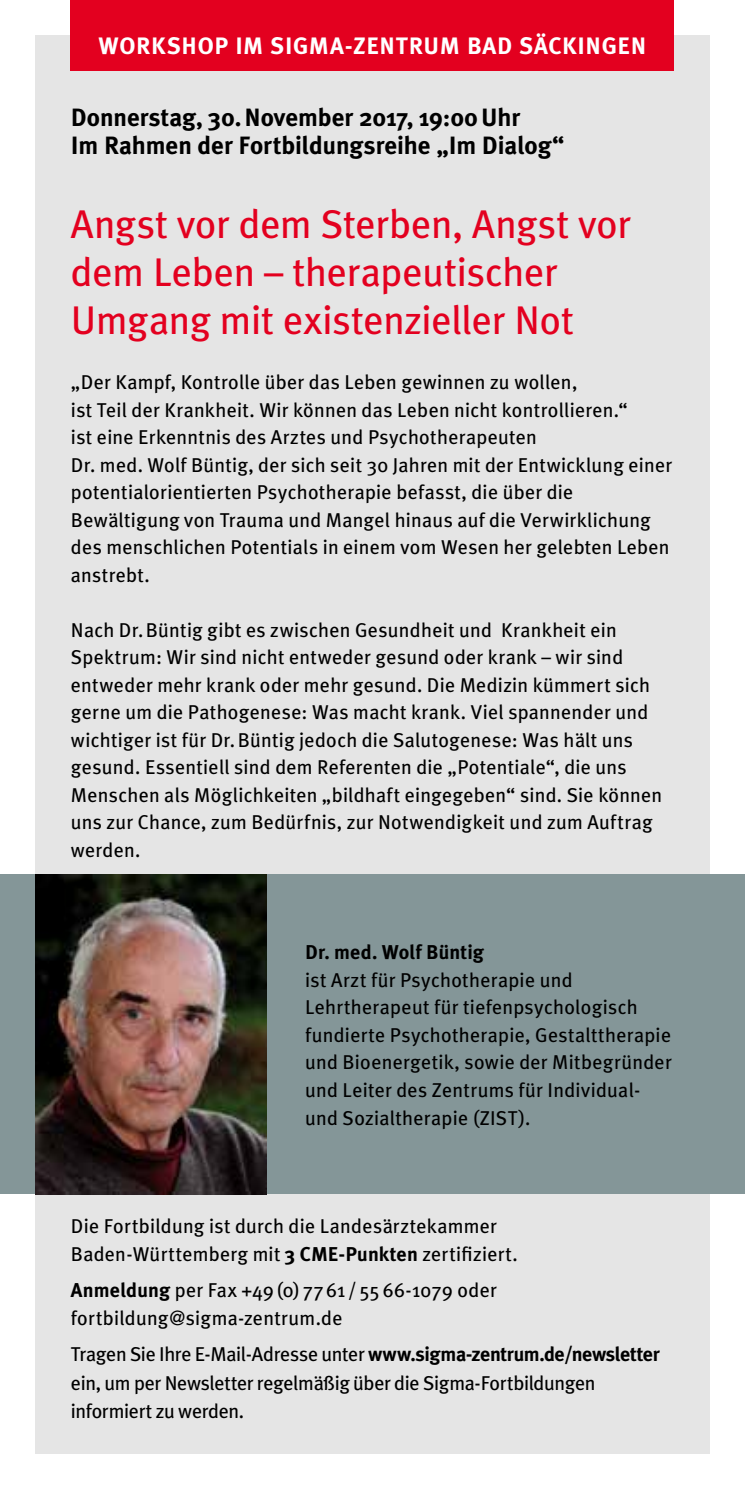
<style>
.page{position:relative;width:745px;height:1489px;background:#fff}
.page>*{position:absolute;margin:0;border:0;box-sizing:border-box;transform-origin:0 0}
.t1{font:40px/48px "Meta Plus";letter-spacing:-.005em;color:#e3001f}
.t2{font:700 25px/28.2px "Meta Plus";color:#000}
.t3{font:700 23.75px "Meta Plus";letter-spacing:.025em;color:#fff}
.t4{font:20px/27.5px "Meta Plus";letter-spacing:.01em;color:#000}
.t5{font:20px/28.2px "Meta Plus";letter-spacing:-.02em;color:#000}
.t6{font:700 20px "Meta Plus";letter-spacing:.01em;color:#000}
.s1{font-weight:700}
</style>
<div class="page">
<div style="left:35px;top:35px;width:674px;height:1418px;background:#e5e5e5"></div>
<div style="left:0;top:874px;width:744px;height:319px;background:#849698"></div>
<div style="left:71px;top:0;width:602px;height:71px;background:#e3001f"></div>
<img style="left:35px;top:874px;width:231px;height:319px">
<p class="t3" style="left:99px;top:32px;width:549px">WORKSHOP IM SIGMA-ZENTRUM BAD SÄCKINGEN</p>
<p class="t2" style="left:71px;top:103px;width:494px">Donnerstag, 30.November 2017, 19:00Uhr<br>Im Rahmen der Fortbildungsreihe „Im Dialog“</p>
<h1 class="t1" style="left:71px;top:200px;width:561px">Angst vor dem Sterben, Angst vor dem Leben – therapeutischer<br>Umgang mit existenzieller Not</h1>
<p class="t4" style="left:71px;top:368px;width:602px">„Der Kampf, Kontrolle über das Leben gewinnen zu wollen,<br>ist Teil der Krankheit. Wir können das Leben nicht kontrollieren.“<br>ist eine Erkenntnis des Arztes und Psychotherapeuten<br>Dr. med. Wolf Büntig, der sich seit 30 Jahren mit der Entwicklung einer potentialorientierten Psychotherapie befasst, die über die Bewältigung von Trauma und Mangel hinaus auf die Verwirklichung des menschlichen Potentials in einem vom Wesen her gelebten Leben anstrebt.</p>
<p class="t4" style="left:71px;top:616px;width:592px">Nach Dr.Büntig gibt es zwischen Gesundheit und Krankheit ein Spektrum: Wir sind nicht entweder gesund oder krank – wir sind entweder mehr krank oder mehr gesund. Die Medizin kümmert sich gerne um die Pathogenese: Was macht krank. Viel spannender und wichtiger ist für Dr.Büntig jedoch die Salutogenese: Was hält uns gesund. Essentiell sind dem Referenten die „Potentiale“, die uns Menschen als Möglichkeiten „bildhaft eingegeben“ sind. Sie können uns zur Chance, zum Bedürfnis, zur Notwendigkeit und zum Auftrag werden.</p>
<p class="t6" style="left:305px;top:940px;width:180px">Dr. med. Wolf Büntig</p>
<p class="t4" style="left:305px;top:966px;width:368px">ist Arzt für Psychotherapie und Lehrtherapeut für tiefenpsychologisch fundierte Psychotherapie, Gestalttherapie und Bioenergetik, sowie der Mitbegründer und Leiter des Zentrums für Individual&shy;und Sozialtherapie (ZIST).</p>
<p class="t4" style="left:71px;top:1211px;width:448px;line-height:28.2px">Die Fortbildung ist durch die Landesärztekammer<br>Baden-Württemberg mit <span class="s1">3 CME-Punkten</span> zertifiziert.</p>
<p class="t4" style="left:71px;top:1275px;width:427px;line-height:28.2px"><span class="s1">Anmeldung</span> per Fax +49(0)7761 /5566-1079 oder fortbildung@sigma-zentrum.de</p>
<p class="t5" style="left:71px;top:1339px;width:590px">Tragen Sie Ihre E-Mail-Adresse unter <span class="s1">www.sigma-zentrum.de/newsletter </span>ein, um per Newsletter regelmäßig über die Sigma-Fortbildungen informiert zu werden.</p>
</div>
